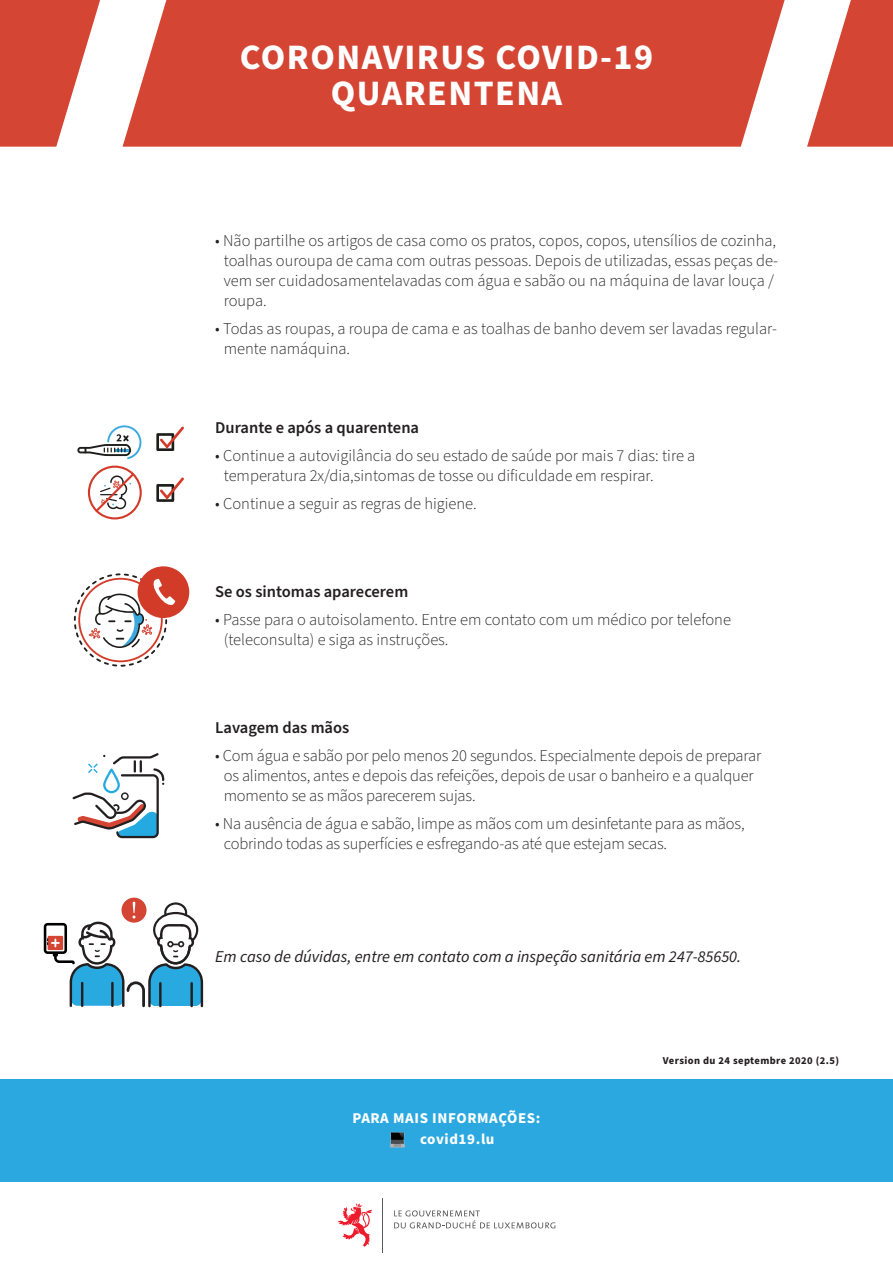
<style>
.page{position:relative;width:893px;height:1263px;background:#fff}
.page>*{position:absolute;margin:0;border:0;box-sizing:border-box;transform-origin:0 0}
.t1{font:700 35.85px/35.8px "Source Sans Pro";letter-spacing:.04em;color:#fff;text-align:center}
.t2{font:300 16.5px/19.8px "Source Sans Pro";color:#231f20}
.t3{font:italic 16.5px "Source Sans Pro";color:#231f20}
.t4{font:600 16.5px "Source Sans Pro";color:#231f20}
.t5{font:700 15px/21px "Source Sans Pro";letter-spacing:.04em;color:#fff}
.t6{font:700 10.5px "Source Sans Pro";letter-spacing:.04em;color:#231f20}
</style>
<div class="page">
<svg style="left:0;top:0;width:100px;height:147px"></svg>
<svg style="left:807px;top:0;width:86px;height:147px"></svg>
<svg style="left:123px;top:0;width:662px;height:147px;background:#d75141"></svg>
<svg style="left:394px;top:1210px;width:161px;height:18px"></svg>
<svg style="left:338px;top:1203px;width:34px;height:44px"></svg>
<hr style="left:382px;top:1198px;width:1px;height:54px;background:#5a5a5d">
<div style="left:0;top:1079px;width:893px;height:102px;background:#2ba8e0"></div>
<svg style="left:44px;top:897px;width:159px;height:110px"></svg>
<svg style="left:73px;top:753px;width:91px;height:85px"></svg>
<svg style="left:89px;top:566px;width:101px;height:82px"></svg>
<svg style="left:156px;top:426px;width:28px;height:25px"></svg>
<svg style="left:156px;top:477px;width:28px;height:25px"></svg>
<svg style="left:77px;top:425px;width:65px;height:34px"></svg>
<svg style="left:88px;top:466px;width:54px;height:53px"></svg>
<img style="left:389px;top:1132px;width:16px;height:16px">
<h1 class="t1" style="left:240px;top:40px;width:415px">CORONAVIRUS COVID-19<br>QUARENTENA</h1>
<p class="t2" style="left:224px;top:231px;width:556px;text-indent:-8px">• Não partilhe os artigos de casa como os pratos, copos, copos, utensílios de cozinha, toalhas ouroupa de cama com outras pessoas. Depois de utilizadas, essas peças de&shy;vem ser cuidadosamentelavadas com água e sabão ou na máquina de lavar louça / roupa.</p>
<p class="t2" style="left:224px;top:319px;width:555px;text-indent:-9px">• Todas as roupas, a roupa de cama e as toalhas de banho devem ser lavadas regular&shy;mente namáquina.</p>
<p class="t4" style="left:215px;top:416px;width:205px">Durante e após a quarentena</p>
<p class="t2" style="left:224px;top:446px;width:473px;text-indent:-8px">• Continue a autovigilância do seu estado de saúde por mais 7 dias: tire a temperatura 2x/dia,sintomas de tosse ou dificuldade em respirar.</p>
<p class="t2" style="left:215px;top:494px;width:263px">• Continue a seguir as regras de higiene.</p>
<p class="t4" style="left:215px;top:581px;width:195px">Se os sintomas aparecerem</p>
<p class="t2" style="left:224px;top:610px;width:509px;text-indent:-8px">• Passe para o autoisolamento. Entre em contato com um médico por telefone (teleconsulta) e siga as instruções.</p>
<p class="t4" style="left:215px;top:716px;width:136px">Lavagem das mãos</p>
<p class="t2" style="left:224px;top:746px;width:539px;text-indent:-8px">• Com água e sabão por pelo menos 20 segundos. Especialmente depois de preparar os alimentos, antes e depois das refeições, depois de usar o banheiro e a qualquer momento se as mãos parecerem sujas.</p>
<p class="t2" style="left:224px;top:814px;width:522px;text-indent:-8px">• Na ausência de água e sabão, limpe as mãos com um desinfetante para as mãos, cobrindo todas as superfícies e esfregando-as até que estejam secas.</p>
<p class="t3" style="left:215px;top:946px;width:527px">Em caso de dúvidas, entre em contato com a inspeção sanitária em 247-85650.</p>
<p class="t5" style="left:420px;top:1108px;width:122px;text-indent:-68px">PARA MAIS INFORMAÇÕES: covid19.lu</p>
<p class="t6" style="left:663px;top:1053px;width:178px">Version du 24 septembre 2020 (2.5)</p>
</div>
